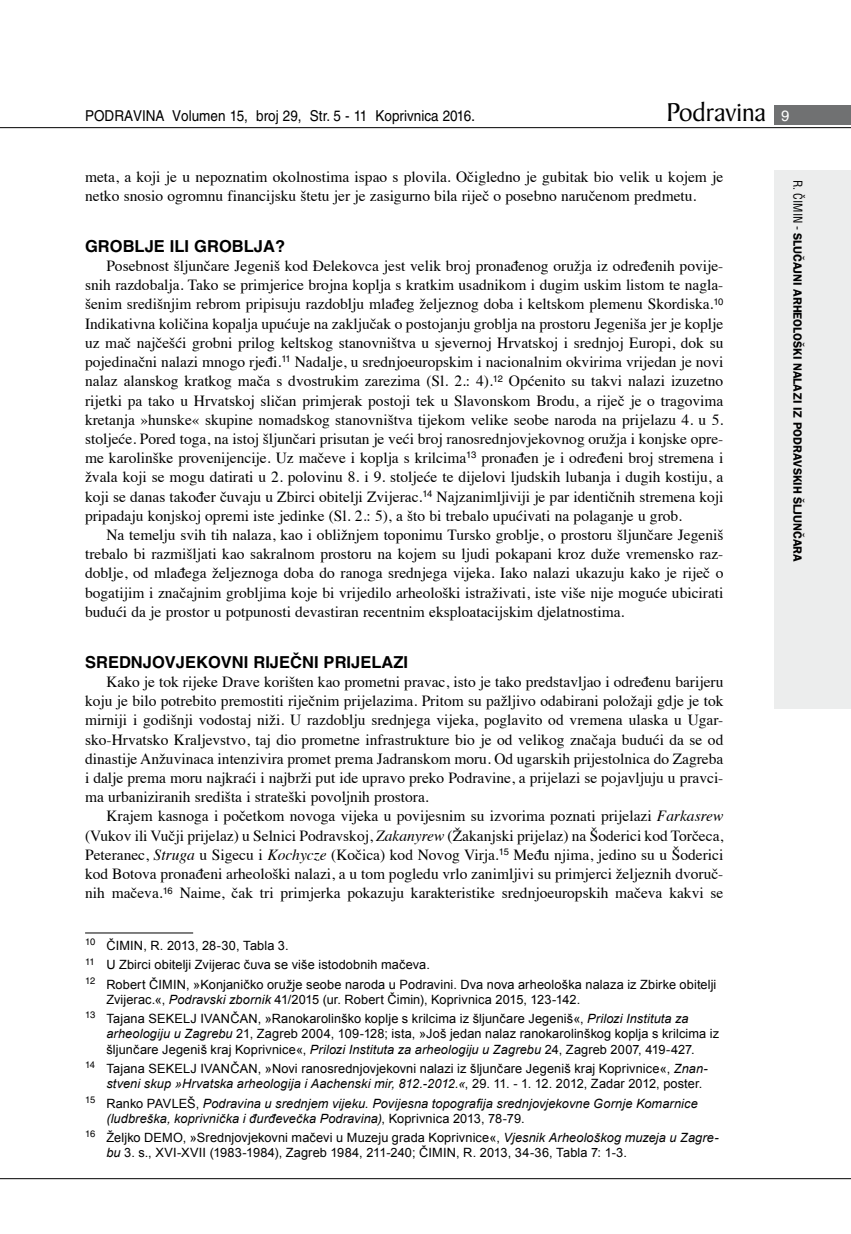
<style>
.page{position:relative;width:851px;height:1234px;background:#fff}
.page>*{position:absolute;margin:0;border:0;box-sizing:border-box;transform-origin:0 0}
.t1{font:27.6px "Baker Signet BT";color:#000}
.t2{font:700 16.5px "Helvetica LT Skin 29";color:#000}
.t3{font:15.45px/19.2px "Times";color:#000;text-align:justify}
.t4{font:15px "Helvetica LT Skin 29";color:#000;scale:.9 1}
.t5{font:12.75px/19.2px "Arial";letter-spacing:.01em;color:#000}
.t6{font:italic 12.75px/15.3px "Arial";letter-spacing:.01em;color:#000}
.t7{font:600 12px "ITC Franklin Gothic Skin 29";letter-spacing:-.005em;color:#000}
.s1{font-family:"Helvetica LT Skin 29";font-size:15px;color:#fff}
.s2{font-style:italic}
.s3{font-style:normal}
.s4{font-family:"Helvetica LT Skin 29";font-weight:400;font-stretch:condensed}
</style>
<div class="page">
<div style="left:774px;top:170px;width:76px;height:538px;background:#eceded"></div>
<div style="left:774px;top:105px;width:76px;height:19px;background:#707172"></div>
<hr style="left:0;top:127px;width:850px;height:1px;background:#000">
<hr style="left:0;top:1177px;width:850px;height:1px;background:#000">
<hr style="left:85px;top:932px;width:108px;height:1px;background:#000">
<p class="t4" style="left:85px;top:107px;width:435px">PODRAVINA Volumen 15, broj 29, Str. 5 - 11 Koprivnica 2016.</p>
<h1 class="t1" style="left:666px;top:95px;width:125px">Podravina <span class="s1">9</span></h1>
<p class="t3" style="left:85px;top:166px;width:639px">meta, a koji je u nepoznatim okolnostima ispao s plovila. Očigledno je gubitak bio velik u kojem je netko snosio ogromnu financijsku štetu jer je zasigurno bila riječ o posebno naručenom predmetu.</p>
<p class="t2" style="left:85px;top:236px;width:201px">GROBLJE ILI GROBLJA?</p>
<p class="t3" style="left:85px;top:255px;width:639px;text-indent:21px">Posebnost šljunčare Jegeniš kod Đelekovca jest velik broj pronađenog oružja iz određenih povije&shy;snih razdobalja. Tako se primjerice brojna koplja s kratkim usadnikom i dugim uskim listom te nagla&shy;šenim središnjim rebrom pripisuju razdoblju mlađeg željeznog doba i keltskom plemenu Skordiska.<sup>10<br></sup>Indikativna količina kopalja upućuje na zaključak o postojanju groblja na prostoru Jegeniša jer je koplje uz mač najčešći grobni prilog keltskog stanovništva u sjevernoj Hrvatskoj i srednjoj Europi, dok su pojedinačni nalazi mnogo rjeđi.<sup>11</sup> Nadalje, u srednjoeuropskim i nacionalnim okvirima vrijedan je novi nalaz alanskog kratkog mača s dvostrukim zarezima (Sl. 2.: 4).<sup>12</sup> Općenito su takvi nalazi izuzetno rijetki pa tako u Hrvatskoj sličan primjerak postoji tek u Slavonskom Brodu, a riječ je o tragovima kretanja »hunske« skupine nomadskog stanovništva tijekom velike seobe naroda na prijelazu 4. u 5. stoljeće. Pored toga, na istoj šljunčari prisutan je veći broj ranosrednjovjekovnog oružja i konjske opre&shy;me karolinške provenijencije. Uz mačeve i koplja s krilcima<sup>13</sup> pronađen je i određeni broj stremena i žvala koji se mogu datirati u 2. polovinu 8. i 9. stoljeće te dijelovi ljudskih lubanja i dugih kostiju, a koji se danas također čuvaju u Zbirci obitelji Zvijerac.<sup>14</sup> Najzanimljiviji je par identičnih stremena koji pripadaju konjskoj opremi iste jedinke (Sl. 2.: 5), a što bi trebalo upućivati na polaganje u grob.</p>
<p class="t3" style="left:85px;top:524px;width:639px;text-indent:21px">Na temelju svih tih nalaza, kao i obližnjem toponimu Tursko groblje, o prostoru šljunčare Jegeniš trebalo bi razmišljati kao sakralnom prostoru na kojem su ljudi pokapani kroz duže vremensko raz&shy;doblje, od mlađega željeznoga doba do ranoga srednjega vijeka. Iako nalazi ukazuju kako je riječ o bogatijim i značajnim grobljima koje bi vrijedilo arheološki istraživati, iste više nije moguće ubicirati budući da je prostor u potpunosti devastiran recentnim eksploatacijskim djelatnostima.</p>
<p class="t2" style="left:85px;top:651px;width:324px">SREDNJOVJEKOVNI RIJEČNI PRIJELAZI</p>
<p class="t3" style="left:85px;top:670px;width:639px;text-indent:21px">Kako je tok rijeke Drave korišten kao prometni pravac, isto je tako predstavljao i određenu barijeru koju je bilo potrebito premostiti riječnim prijelazima. Pritom su pažljivo odabirani položaji gdje je tok mirniji i godišnji vodostaj niži. U razdoblju srednjega vijeka, poglavito od vremena ulaska u Ugar&shy;sko-Hrvatsko Kraljevstvo, taj dio prometne infrastrukture bio je od velikog značaja budući da se od dinastije Anžuvinaca intenzivira promet prema Jadranskom moru. Od ugarskih prijestolnica do Zagreba i dalje prema moru najkraći i najbrži put ide upravo preko Podravine, a prijelazi se pojavljuju u pravci&shy;ma urbaniziranih središta i strateški povoljnih prostora.</p>
<p class="t3" style="left:85px;top:805px;width:639px;text-indent:21px">Krajem kasnoga i početkom novoga vijeka u povijesnim su izvorima poznati prijelazi <span class="s2">Farkasrew </span>(Vukov ili Vučji prijelaz) u Selnici Podravskoj, <span class="s2">Zakanyrew</span> (Žakanjski prijelaz) na Šoderici kod Torčeca, Peteranec, <span class="s2">Struga</span> u Sigecu i <span class="s2">Kochycze</span> (Kočica) kod Novog Virja.<sup>15</sup> Među njima, jedino su u Šoderici kod Botova pronađeni arheološki nalazi, a u tom pogledu vrlo zanimljivi su primjerci željeznih dvoruč&shy;nih mačeva.<sup>16</sup> Naime, čak tri primjerka pokazuju karakteristike srednjoeuropskih mačeva kakvi se</p>
<p class="t5" style="left:85px;top:935px;width:632px"><sup>10</sup> ČIMIN, R. 2013, 28-30, Tabla 3.<br><sup>11</sup> U Zbirci obitelji Zvijerac čuva se više istodobnih mačeva.<br><sup>12</sup> Robert ČIMIN, »Konjaničko oružje seobe naroda u Podravini. Dva nova arheološka nalaza iz Zbirke obitelji</p>
<p class="t5" style="left:85px;top:989px;width:605px;text-indent:21px">Zvijerac.«, <span class="s2">Podravski zbornik</span> 41/2015 (ur. Robert Čimin), Koprivnica 2015, 123-142.<br><sup>13</sup> Tajana SEKELJ IVANČAN, »Ranokarolinško koplje s krilcima iz šljunčare Jegeniš«, <span class="s2">Prilozi Instituta za</span></p>
<p class="t5" style="left:106px;top:1026px;width:614px;line-height:15.3px"><span class="s2">arheologiju u Zagrebu</span> 21, Zagreb 2004, 109-128; ista, »Još jedan nalaz ranokarolinškog koplja s krilcima iz šljunčare Jegeniš kraj Koprivnice«, <span class="s2">Prilozi Instituta za arheologiju u Zagrebu</span> 24, Zagreb 2007, 419-427.</p>
<p class="t5" style="left:106px;top:1060px;width:602px;line-height:15.3px;text-indent:-21px"><sup>14</sup> Tajana SEKELJ IVANČAN, »Novi ranosrednjovjekovni nalazi iz šljunčare Jegeniš kraj Koprivnice«, <span class="s2">Znan&shy;stveni skup »Hrvatska arheologija i Aachenski mir, 812.-2012.«</span>, 29. 11. - 1. 12. 2012, Zadar 2012, poster.</p>
<p class="t6" style="left:106px;top:1095px;width:593px;text-indent:-21px"><sup>15</sup> <span class="s3">Ranko PAVLEŠ,</span> Podravina u srednjem vijeku. Povijesna topografija srednjovjekovne Gornje Komarnice (ludbreška, koprivnička i đurđevečka Podravina)<span class="s3">, Koprivnica 2013, 78-79.</span></p>
<p class="t5" style="left:106px;top:1129px;width:613px;line-height:15.3px;text-indent:-21px"><sup>16</sup> Željko DEMO, »Srednjovjekovni mačevi u Muzeju grada Koprivnice«, <span class="s2">Vjesnik Arheološkog muzeja u Zagre&shy;bu</span> 3. s., XVI-XVII (1983-1984), Zagreb 1984, 211-240; ČIMIN, R. 2013, 34-36, Tabla 7: 1-3.</p>
<p class="t7" style="left:804px;top:180px;width:383px;rotate:90deg"><span class="s4">R. ČIMIN -</span> SLUČAJNI ARHEOLOŠKI NALAZI IZ PODRAVSKIH ŠLJUNČARA</p>
</div>
